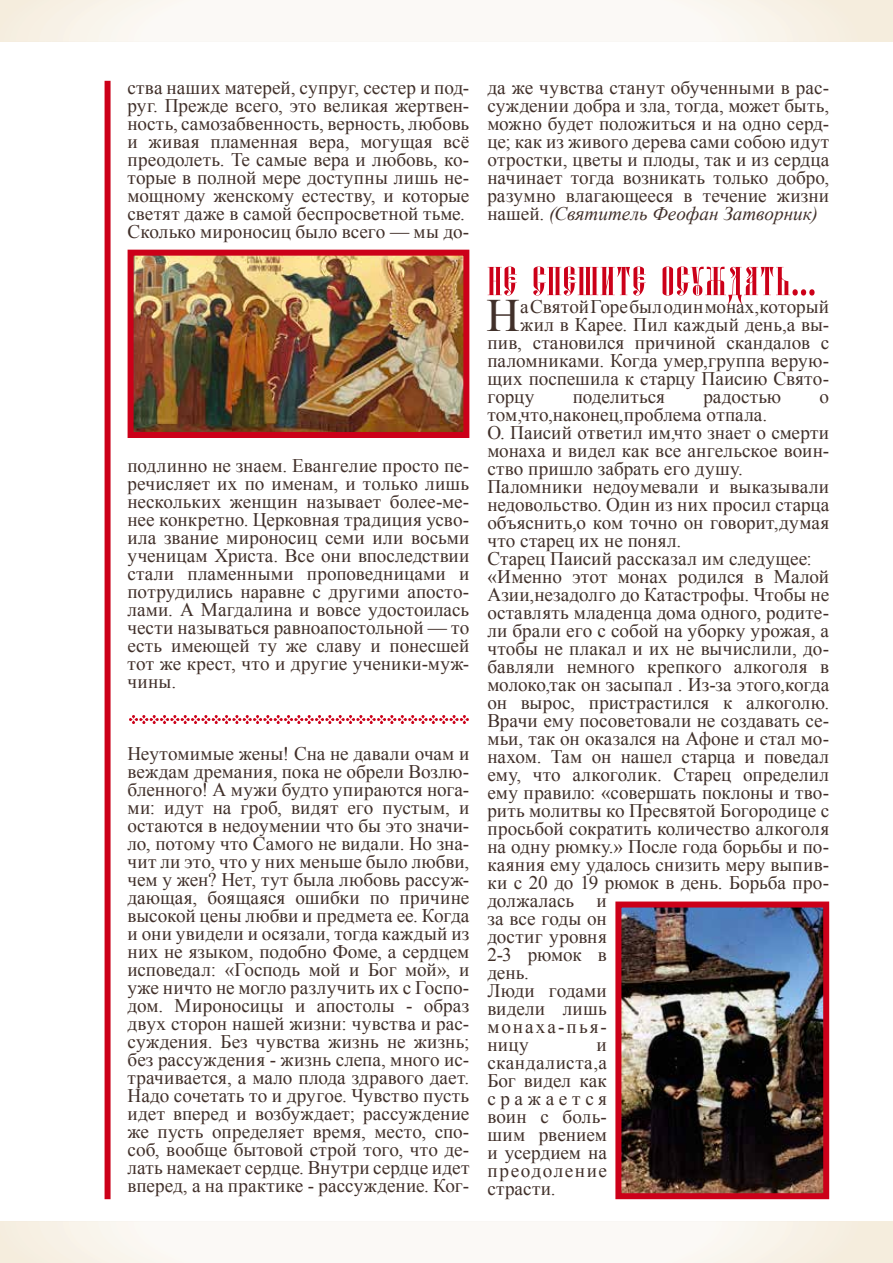
<style>
.page{position:relative;width:893px;height:1263px;background:#fff}
.page>*{position:absolute;margin:0;border:0;box-sizing:border-box;transform-origin:0 0}
.t1{font:46.35px "Times New Roman";color:#41302a}
.t2{font:35.25px "Kathisma Ucs";letter-spacing:.01em;color:#cc0019;scale:1.7 1}
.t3{font:19.2px/18px "Times New Roman";color:#41302a;text-align:justify}
.s1{font-style:italic}
</style>
<div class="page">
<div style="left:0;top:1222px;width:893px;height:41px;background:#f5eddd"></div>
<svg style="left:57px;top:1222px;width:742px;height:41px;background:#faf7f3"></svg>
<div style="left:0;top:0;width:893px;height:41px;background:#f5eddd"></div>
<svg style="left:57px;top:0;width:742px;height:41px;background:#faf7f3"></svg>
<div style="left:105px;top:81px;width:6px;height:1118px;background:#cc0019"></div>
<img style="left:135px;top:257px;width:327px;height:174px">
<div style="left:128px;top:250px;width:341px;height:188px;border:6px solid #cc0019"></div>
<img style="left:622px;top:908px;width:200px;height:284px">
<div style="left:615px;top:901px;width:214px;height:298px;border:6px solid #cc0019"></div>
<svg style="left:129px;top:715px;width:340px;height:9px"></svg>
<p class="t3" style="left:128px;top:78px;width:343px;text-align:left">ства наших матерей, супруг, сестер и под&shy;руг. Прежде всего, это великая жертвен&shy;ность, самозабвенность, верность, любовь и живая пламенная вера, могущая всё преодолеть. Те самые вера и любовь, ко&shy;торые в полной мере доступны лишь не&shy;мощному женскому естеству, и которые светят даже в самой беспросветной тьме.<br>Сколько мироносиц было всего — мы до-</p>
<p class="t3" style="left:128px;top:456px;width:343px">подлинно не знаем. Евангелие просто пе&shy;речисляет их по именам, и только лишь нескольких женщин называет более-ме&shy;нее конкретно. Церковная традиция усво&shy;ила звание мироносиц семи или восьми ученицам Христа. Все они впоследствии стали пламенными проповедницами и потрудились наравне с другими апосто&shy;лами. А Магдалина и вовсе удостоилась чести называться равноапостольной — то есть имеющей ту же славу и понесшей тот же крест, что и другие ученики-муж&shy;чины.</p>
<p class="t3" style="left:128px;top:744px;width:343px">Неутомимые жены! Сна не давали очам и веждам дремания, пока не обрели Возлю&shy;бленного! А мужи будто упираются нога&shy;ми: идут на гроб, видят его пустым, и остаются в недоумении что бы это значи&shy;ло, потому что Самого не видали. Но зна&shy;чит ли это, что у них меньше было любви, чем у жен? Нет, тут была любовь рассуж&shy;дающая, боящаяся ошибки по причине высокой цены любви и предмета ее. Когда и они увидели и осязали, тогда каждый из них не языком, подобно Фоме, а сердцем исповедал: «Господь мой и Бог мой», и уже ничто не могло разлучить их с Госпо&shy;дом. Мироносицы и апостолы - образ двух сторон нашей жизни: чувства и рас&shy;суждения. Без чувства жизнь не жизнь; без рассуждения - жизнь слепа, много ис&shy;трачивается, а мало плода здравого дает.<br>Надо сочетать то и другое. Чувство пусть идет вперед и возбуждает; рассуждение же пусть определяет время, место, спо&shy;соб, вообще бытовой строй того, что де&shy;лать намекает сердце. Внутри сердце идет вперед, а на практике - рассуждение. Ког-</p>
<p class="t3" style="left:487px;top:78px;width:343px">да же чувства станут обученными в рас&shy;суждении добра и зла, тогда, может быть, можно будет положиться и на одно серд&shy;це; как из живого дерева сами собою идут отростки, цветы и плоды, так и из сердца начинает тогда возникать только добро, разумно влагающееся в течение жизни нашей. <span class="s1">(Святитель Феофан Затворник)</span></p>
<h2 class="t2" style="left:487px;top:258px;width:195px">Не спешите осуждать...</h2>
<h1 class="t1" style="left:487px;top:284px;width:35px">Н</h1>
<p class="t3" style="left:520px;top:297px;width:311px">а Святой Горе был один монах,который</p>
<p class="t3" style="left:520px;top:315px;width:311px">жил в Карее. Пил каждый день,а вы-</p>
<p class="t3" style="left:487px;top:333px;width:343px">пив, становился причиной скандалов с</p>
<p class="t3" style="left:487px;top:351px;width:343px">паломниками. Когда умер,группа верую-</p>
<p class="t3" style="left:487px;top:369px;width:343px">щих поспешила к старцу Паисию Свято-</p>
<p class="t3" style="left:487px;top:387px;width:49px">горцу</p>
<p class="t3" style="left:573px;top:387px;width:94px">поделиться</p>
<p class="t3" style="left:703px;top:387px;width:79px">радостью</p>
<p class="t3" style="left:820px;top:387px;width:11px">о</p>
<p class="t3" style="left:487px;top:405px;width:343px;text-align:left">том,что,наконец,проблема отпала.<br>О. Паисий ответил им,что знает о смерти монаха и видел как все ангельское воин&shy;ство пришло забрать его душу.<br>Паломники недоумевали и выказывали недовольство. Один из них просил старца объяснить,о ком точно он говорит,думая что старец их не понял.<br>Старец Паисий рассказал им следущее: «Именно этот монах родился в Малой<br>Азии,незадолго до Катастрофы. Чтобы не оставлять младенца дома одного, родите&shy;ли брали его с собой на уборку урожая, а чтобы не плакал и их не вычислили, до&shy;бавляли немного крепкого алкоголя в молоко,так он засыпал . Из-за этого,когда он вырос, пристрастился к алкоголю.<br>Врачи ему посоветовали не создавать се&shy;мьи, так он оказался на Афоне и стал мо&shy;нахом. Там он нашел старца и поведал ему, что алкоголик. Старец определил ему правило: «совершать поклоны и тво&shy;рить молитвы ко Пресвятой Богородице с просьбой сократить количество алкоголя на одну рюмку.» После года борьбы и по&shy;каяния ему удалось снизить меру выпив&shy;ки с 20 до 19 рюмок в день. Борьба про&shy;должалась и<br>за все годы он<br>достиг уровня<br>2-3 рюмок в<br>день.<br>Люди годами<br>видели лишь<br>монаха-пья-<br>ницу</p>
<p class="t3" style="left:487px;top:1035px;width:121px;text-indent:109px">и скандалиста,а Бог видел как сражается воин с боль&shy;шим рвением и усердием на преодоление страсти.</p>
</div>
